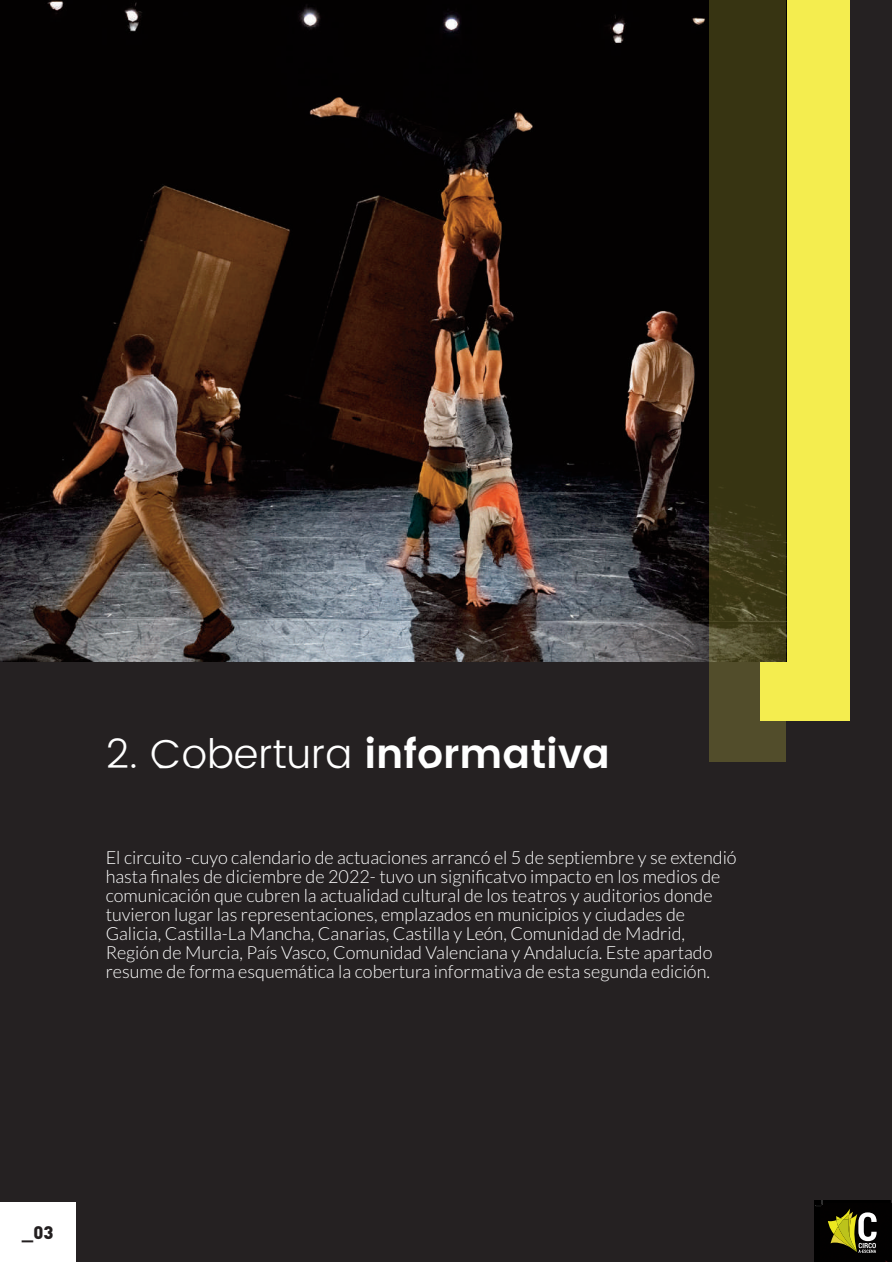
<style>
.page{position:relative;width:892px;height:1262px;background:#fff}
.page>*{position:absolute;margin:0;border:0;box-sizing:border-box;transform-origin:0 0}
.t1{font:300 40.5px "Poppins";color:#fff}
.t2{font:300 18px/18.9px "Lato";color:#fff}
.t3{font:900 18px "DIN";color:#231f20}
.s1{font-weight:600}
</style>
<div class="page">
<div style="left:0;top:0;width:892px;height:1261px;background:#231f20"></div>
<div style="left:760px;top:0;width:90px;height:721px;background:#f4ed4f"></div>
<img style="left:0;top:0;width:709px;height:661px">
<div style="left:709px;top:0;width:77px;height:762px;background:#f4ed4f;opacity:.22"></div>
<div style="left:0;top:1202px;width:76px;height:59px;background:#fff"></div>
<div style="left:814px;top:1200px;width:77px;height:61px;background:#000"></div>
<img style="left:858px;top:1218px;width:28px;height:43px">
<svg style="left:815px;top:1200px;width:61px;height:52px"></svg>
<h1 class="t1" style="left:106px;top:724px;width:506px">2. Cobertura <span class="s1">informativa</span></h1>
<p class="t2" style="left:106px;top:848px;width:632px">El circuito -cuyo calendario de actuaciones arrancó el 5 de septiembre y se extendió hasta finales de diciembre de 2022- tuvo un significatvo impacto en los medios de comunicación que cubren la actualidad cultural de los teatros y auditorios donde tuvieron lugar las representaciones, emplazados en municipios y ciudades de Galicia, Castilla-La Mancha, Canarias, Castilla y León, Comunidad de Madrid, Región de Murcia, País Vasco, Comunidad Valenciana y Andalucía. Este apartado resume de forma esquemática la cobertura informativa de esta segunda edición.</p>
<p class="t3" style="left:22px;top:1220px;width:33px">_03</p>
</div>
